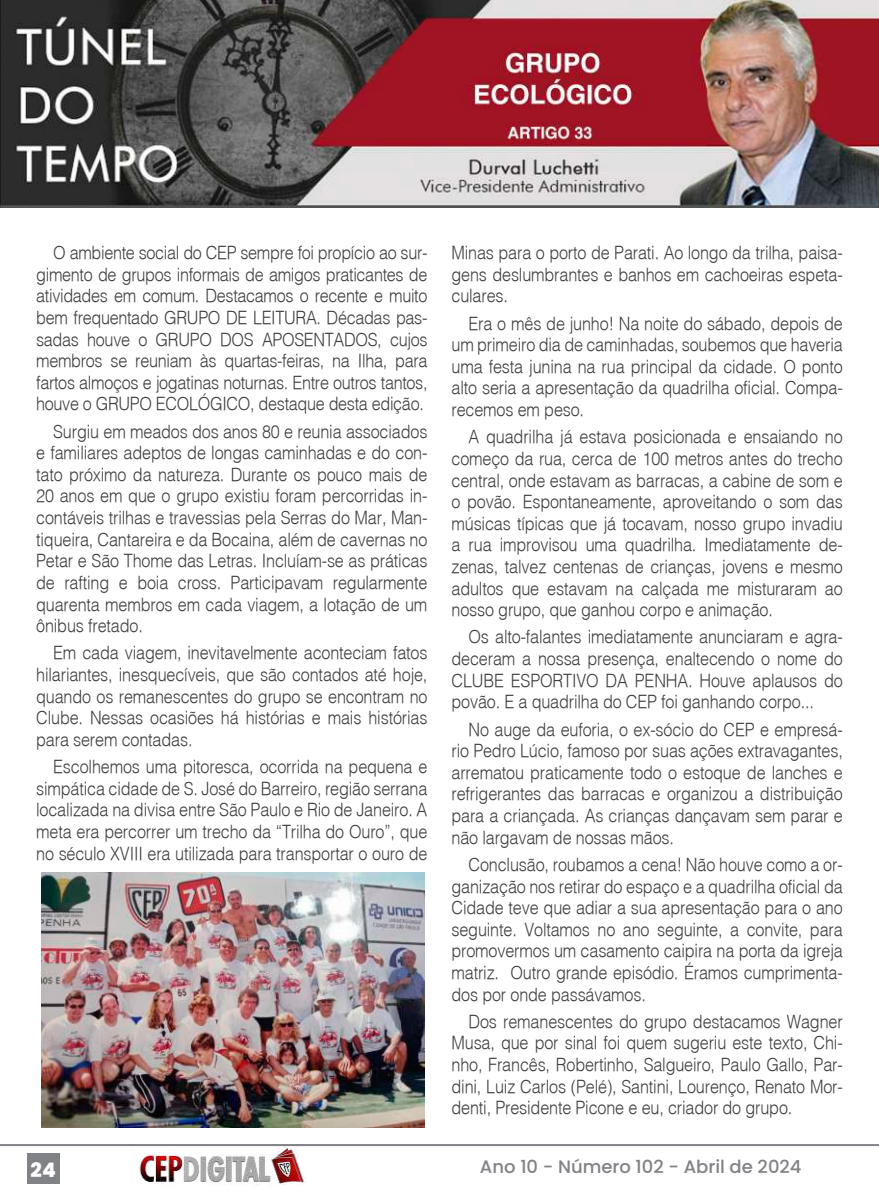
<style>
.page{position:relative;width:879px;height:1191px;background:#fff}
.page>*{position:absolute;margin:0;border:0;box-sizing:border-box;transform-origin:0 0}
.t1{font:800 20px "Poppins";color:#fff}
.t2{font:300 18px/21.6px "Helvetica";letter-spacing:-.01em;color:#3e3e3f;text-align:justify;scale:.9 1}
.t3{font:500 18px "Poppins";color:#808285}
</style>
<div class="page">
<div style="left:27px;top:1152px;width:33px;height:31px;background:#808285"></div>
<img style="left:139px;top:1146px;width:168px;height:40px">
<hr style="left:0;top:1144px;width:879px;height:2px;background:#808285">
<img style="left:0;top:0;width:879px;height:207px">
<img style="left:42px;top:872px;width:383px;height:256px">
<p class="t2" style="left:36px;top:241px;width:436px;text-indent:17px">O ambiente social do CEP sempre foi propício ao sur&shy;gimento de grupos informais de amigos praticantes de atividades em comum. Destacamos o recente e muito bem frequentado GRUPO DE LEITURA. Décadas pas&shy;sadas houve o GRUPO DOS APOSENTADOS, cujos membros se reuniam às quartas-feiras, na Ilha, para fartos almoços e jogatinas noturnas. Entre outros tantos, houve o GRUPO ECOLÓGICO, destaque desta edição.</p>
<p class="t2" style="left:36px;top:420px;width:436px;text-indent:17px">Surgiu em meados dos anos 80 e reunia associados e familiares adeptos de longas caminhadas e do con&shy;tato próximo da natureza. Durante os pouco mais de 20 anos em que o grupo existiu foram percorridas in&shy;contáveis trilhas e travessias pela Serras do Mar, Man&shy;tiqueira, Cantareira e da Bocaina, além de cavernas no Petar e São Thome das Letras. Incluíam-se as práticas de rafting e boia cross. Participavam regularmente quarenta membros em cada viagem, a lotação de um ônibus fretado.</p>
<p class="t2" style="left:36px;top:641px;width:436px;text-indent:17px">Em cada viagem, inevitavelmente aconteciam fatos hilariantes, inesquecíveis, que são contados até hoje, quando os remanescentes do grupo se encontram no Clube. Nessas ocasiões há histórias e mais histórias para serem contadas.</p>
<p class="t2" style="left:36px;top:755px;width:436px;text-indent:17px">Escolhemos uma pitoresca, ocorrida na pequena e simpática cidade de S. José do Barreiro, região serrana localizada na divisa entre São Paulo e Rio de Janeiro. A meta era percorrer um trecho da “Trilha do Ouro”, que no século XVIII era utilizada para transportar o ouro de</p>
<p class="t2" style="left:451px;top:241px;width:436px">Minas para o porto de Parati. Ao longo da trilha, paisa&shy;gens deslumbrantes e banhos em cachoeiras espeta&shy;culares.</p>
<p class="t2" style="left:451px;top:312px;width:436px;text-indent:17px">Era o mês de junho! Na noite do sábado, depois de um primeiro dia de caminhadas, soubemos que haveria uma festa junina na rua principal da cidade. O ponto alto seria a apresentação da quadrilha oficial. Compa&shy;recemos em peso.</p>
<p class="t2" style="left:451px;top:425px;width:436px;text-indent:17px">A quadrilha já estava posicionada e ensaiando no começo da rua, cerca de 100 metros antes do trecho central, onde estavam as barracas, a cabine de som e o povão. Espontaneamente, aproveitando o som das músicas típicas que já tocavam, nosso grupo invadiu a rua improvisou uma quadrilha. Imediatamente de&shy;zenas, talvez centenas de crianças, jovens e mesmo adultos que estavam na calçada me misturaram ao nosso grupo, que ganhou corpo e animação.</p>
<p class="t2" style="left:451px;top:626px;width:436px;text-indent:17px">Os alto-falantes imediatamente anunciaram e agra&shy;deceram a nossa presença, enaltecendo o nome do CLUBE ESPORTIVO DA PENHA. Houve aplausos do povão. E a quadrilha do CEP foi ganhando corpo...</p>
<p class="t2" style="left:451px;top:718px;width:436px;text-indent:17px">No auge da euforia, o ex-sócio do CEP e empresá&shy;rio Pedro Lúcio, famoso por suas ações extravagantes, arrematou praticamente todo o estoque de lanches e refrigerantes das barracas e organizou a distribuição para a criançada. As crianças dançavam sem parar e não largavam de nossas mãos.</p>
<p class="t2" style="left:451px;top:853px;width:436px;text-indent:17px">Conclusão, roubamos a cena! Não houve como a or&shy;ganização nos retirar do espaço e a quadrilha oficial da Cidade teve que adiar a sua apresentação para o ano seguinte. Voltamos no ano seguinte, a convite, para promovermos um casamento caipira na porta da igreja matriz. Outro grande episódio. Éramos cumprimenta&shy;dos por onde passávamos.</p>
<p class="t2" style="left:451px;top:1010px;width:436px;text-indent:17px">Dos remanescentes do grupo destacamos Wagner Musa, que por sinal foi quem sugeriu este texto, Chi&shy;nho, Francês, Robertinho, Salgueiro, Paulo Gallo, Par&shy;dini, Luiz Carlos (Pelé), Santini, Lourenço, Renato Mor&shy;denti, Presidente Picone e eu, criador do grupo.</p>
<p class="t1" style="left:31px;top:1158px;width:27px">24</p>
<p class="t3" style="left:480px;top:1156px;width:323px">Ano 10 - Número 102 - Abril de 2024</p>
</div>
